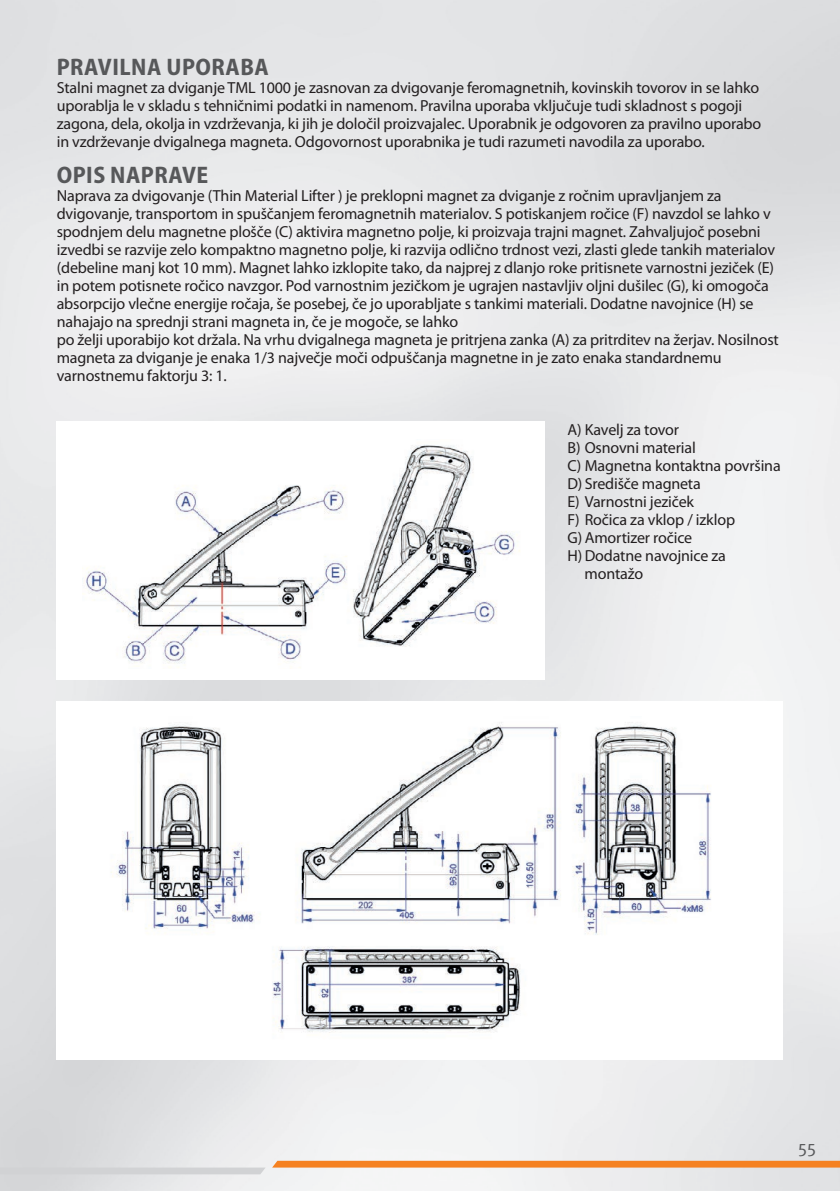
<style>
.page{position:relative;width:840px;height:1191px;background:#fff}
.page>*{position:absolute;margin:0;border:0;box-sizing:border-box;transform-origin:0 0}
.Ü2_12pt_grau_HR{font:700 semi-condensed 24px "Myriad Pro";letter-spacing:.02em;color:#57585a}
.t1{font:18px "Meta OT";color:#57585a}
.Fließtext_HR{font:16px/18px "Myriad Pro";letter-spacing:-.01em;color:#231f20}
</style>
<div class="page">
<svg style="left:272px;top:1160px;width:567px;height:7px;background:#f48d39"></svg>
<svg style="left:0;top:1167px;width:265px;height:7px;background:#d2d3d5"></svg>
<img style="left:82px;top:445px;width:438px;height:219px">
<img style="left:110px;top:716px;width:602px;height:323px">
<p class="Ü2_12pt_grau_HR" style="left:57px;top:53px;width:213px">PRAVILNA UPORABA</p>
<p class="Fließtext_HR" style="left:57px;top:79px;width:705px">Stalni magnet za dviganje TML 1000 je zasnovan za dvigovanje feromagnetnih, kovinskih tovorov in se lahko uporablja le v skladu s tehničnimi podatki in namenom. Pravilna uporaba vključuje tudi skladnost s pogoji zagona, dela, okolja in vzdrževanja, ki jih je določil proizvajalec. Uporabnik je odgovoren za pravilno uporabo in vzdrževanje dvigalnega magneta. Odgovornost uporabnika je tudi razumeti navodila za uporabo.</p>
<p class="Ü2_12pt_grau_HR" style="left:57px;top:161px;width:153px">OPIS NAPRAVE</p>
<p class="Fließtext_HR" style="left:57px;top:187px;width:719px">Naprava za dvigovanje (Thin Material Lifter ) je preklopni magnet za dviganje z ročnim upravljanjem za dvigovanje, transportom in spuščanjem feromagnetnih materialov. S potiskanjem ročice (F) navzdol se lahko v spodnjem delu magnetne plošče (C) aktivira magnetno polje, ki proizvaja trajni magnet. Zahvaljujoč posebni izvedbi se razvije zelo kompaktno magnetno polje, ki razvija odlično trdnost vezi, zlasti glede tankih materialov (debeline manj kot 10 mm). Magnet lahko izklopite tako, da najprej z dlanjo roke pritisnete varnostni jeziček (E) in potem potisnete ročico navzgor. Pod varnostnim jezičkom je ugrajen nastavljiv oljni dušilec (G), ki omogoča absorpcijo vlečne energije ročaja, še posebej, če jo uporabljate s tankimi materiali. Dodatne navojnice (H) se nahajajo na sprednji strani magneta in, če je mogoče, se lahko</p>
<p class="Fließtext_HR" style="left:57px;top:331px;width:723px">po želji uporabijo kot držala. Na vrhu dvigalnega magneta je pritrjena zanka (A) za pritrditev na žerjav. Nosilnost magneta za dviganje je enaka 1/3 največje moči odpuščanja magnetne in je zato enaka standardnemu varnostnemu faktorju 3: 1.</p>
<p class="Fließtext_HR" style="left:567px;top:421px;width:113px">A) Kavelj za tovor</p>
<p class="Fließtext_HR" style="left:567px;top:439px;width:130px">B) Osnovni material</p>
<p class="Fließtext_HR" style="left:567px;top:457px;width:214px">C) Magnetna kontaktna površina</p>
<p class="Fließtext_HR" style="left:567px;top:475px;width:135px">D) Središče magneta</p>
<p class="Fließtext_HR" style="left:567px;top:493px;width:128px">E) Varnostni jeziček</p>
<p class="Fließtext_HR" style="left:567px;top:511px;width:169px">F) Ročica za vklop / izklop</p>
<p class="Fließtext_HR" style="left:567px;top:529px;width:126px">G) Amortizer ročice</p>
<p class="Fließtext_HR" style="left:584px;top:547px;width:143px;text-indent:-17px">H) Dodatne navojnice za montažo</p>
<p class="t1" style="left:797px;top:1136px;width:20px">55</p>
</div>
